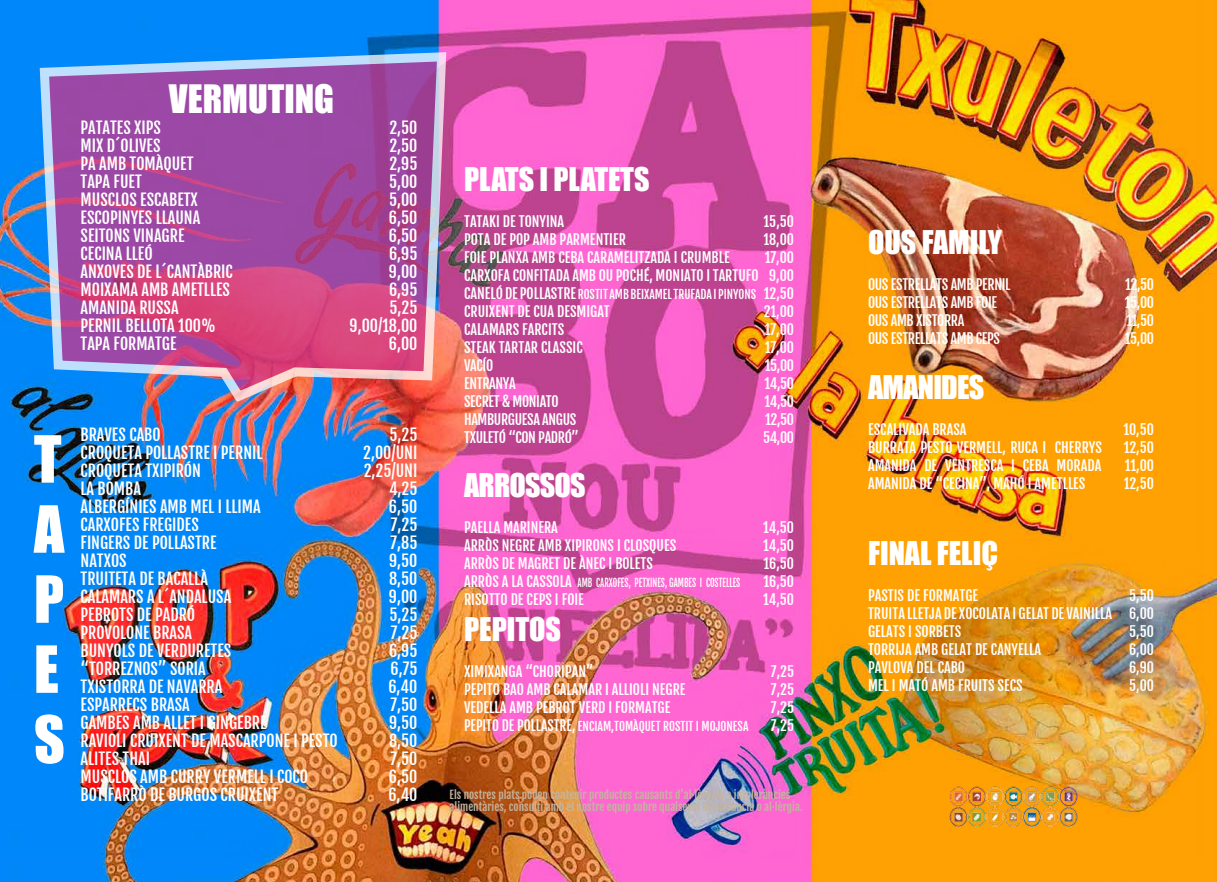
<style>
.page{position:relative;width:1217px;height:882px;background:#fff}
.page>*{position:absolute;margin:0;border:0;box-sizing:border-box;transform-origin:0 0}
.t1{font:60px/70px "Impact";color:#fff;text-align:justify}
.t2{font:36px "Impact";color:#fff}
.t3{font:30px "Impact";color:#fff}
.t4{font:30px "Impact";letter-spacing:-.025em;color:#fff}
.t5{font:16px "Fjalla One";color:#fff}
.t6{font:14px/18px "Fjalla One";color:#fff;text-align:justify}
.t7{font:14px "Fjalla One";letter-spacing:-.025em;color:#fff}
.t8{font:12px "Fjalla One";color:#fff;scale:.96 1}
.t9{font:12px "Fjalla One";color:#fff}
.t10{font:11px/12px "Fjalla One";color:#c4b59f}
.t11{font:11px "Fjalla One";color:#fff;scale:.8 1}
.s1{font-size:14px}
</style>
<div class="page">
<img style="left:0;top:0;width:1216px;height:882px">
<img style="left:942px;top:786px;width:141px;height:40px">
<svg style="left:35px;top:51px;width:412px;height:352px;background:#a159a4"></svg>
<h2 class="t2" style="left:169px;top:71px;width:167px">VERMUTING</h2>
<p class="t5" style="left:81px;top:118px;width:82px">PATATES XIPS</p>
<p class="t5" style="left:389px;top:118px;width:29px">2,50</p>
<p class="t5" style="left:81px;top:136px;width:81px">MIX D´OLIVES</p>
<p class="t5" style="left:389px;top:136px;width:29px">2,50</p>
<p class="t5" style="left:81px;top:154px;width:114px">PA AMB TOMÀQUET</p>
<p class="t5" style="left:389px;top:154px;width:29px">2,95</p>
<p class="t5" style="left:81px;top:172px;width:63px">TAPA FUET</p>
<p class="t5" style="left:389px;top:172px;width:30px">5,00</p>
<p class="t5" style="left:81px;top:190px;width:119px">MUSCLOS ESCABETX</p>
<p class="t5" style="left:389px;top:190px;width:30px">5,00</p>
<p class="t5" style="left:81px;top:208px;width:121px">ESCOPINYES LLAUNA</p>
<p class="t5" style="left:389px;top:208px;width:30px">6,50</p>
<p class="t5" style="left:81px;top:226px;width:105px">SEITONS VINAGRE</p>
<p class="t5" style="left:389px;top:226px;width:30px">6,50</p>
<p class="t5" style="left:81px;top:244px;width:74px">CECINA LLEÓ</p>
<p class="t5" style="left:389px;top:244px;width:30px">6,95</p>
<p class="t5" style="left:81px;top:262px;width:154px">ANXOVES DE L´CANTÀBRIC</p>
<p class="t5" style="left:389px;top:262px;width:30px">9,00</p>
<p class="t5" style="left:81px;top:280px;width:151px">MOIXAMA AMB AMETLLES</p>
<p class="t5" style="left:389px;top:280px;width:30px">6,95</p>
<p class="t5" style="left:81px;top:298px;width:99px">AMANIDA RUSSA</p>
<p class="t5" style="left:389px;top:298px;width:29px">5,25</p>
<p class="t5" style="left:81px;top:316px;width:137px">PERNIL BELLOTA 100%</p>
<p class="t5" style="left:349px;top:316px;width:69px">9,00/18,00</p>
<p class="t5" style="left:81px;top:334px;width:97px">TAPA FORMATGE</p>
<p class="t5" style="left:389px;top:334px;width:30px">6,00</p>
<h1 class="t1" style="left:34px;top:422px;width:33px">T A P E S</h1>
<p class="t5" style="left:81px;top:424px;width:81px">BRAVES CABO</p>
<p class="t5" style="left:389px;top:424px;width:29px">5,25</p>
<p class="t5" style="left:81px;top:442px;width:183px">CROQUETA POLLASTRE I PERNIL</p>
<p class="t5" style="left:363px;top:442px;width:56px">2,00/UNI</p>
<p class="t5" style="left:81px;top:460px;width:122px">CROQUETA TXIPIRÓN</p>
<p class="t5" style="left:364px;top:460px;width:55px">2,25/UNI</p>
<p class="t5" style="left:81px;top:478px;width:62px">LA BOMBA</p>
<p class="t5" style="left:389px;top:478px;width:30px">4,25</p>
<p class="t5" style="left:81px;top:496px;width:182px">ALBERGÍNIES AMB MEL I LLIMA</p>
<p class="t5" style="left:389px;top:496px;width:30px">6,50</p>
<p class="t5" style="left:81px;top:514px;width:120px">CARXOFES FREGIDES</p>
<p class="t5" style="left:391px;top:514px;width:28px">7,25</p>
<p class="t5" style="left:81px;top:532px;width:137px">FINGERS DE POLLASTRE</p>
<p class="t5" style="left:390px;top:532px;width:28px">7,85</p>
<p class="t5" style="left:81px;top:550px;width:48px">NATXOS</p>
<p class="t5" style="left:389px;top:550px;width:30px">9,50</p>
<p class="t5" style="left:81px;top:568px;width:129px">TRUITETA DE BACALLÀ</p>
<p class="t5" style="left:389px;top:568px;width:30px">8,50</p>
<p class="t5" style="left:81px;top:586px;width:152px">CALAMARS A L´ANDALUSA</p>
<p class="t5" style="left:389px;top:586px;width:30px">9,00</p>
<p class="t5" style="left:81px;top:604px;width:116px">PEBROTS DE PADRÓ</p>
<p class="t5" style="left:389px;top:604px;width:29px">5,25</p>
<p class="t5" style="left:81px;top:622px;width:113px">PROVOLONE BRASA</p>
<p class="t5" style="left:391px;top:622px;width:28px">7,25</p>
<p class="t5" style="left:81px;top:640px;width:152px">BUNYOLS DE VERDURETES</p>
<p class="t5" style="left:389px;top:640px;width:30px">6,95</p>
<p class="t5" style="left:81px;top:658px;width:127px">“TORREZNOS” SORIA</p>
<p class="t5" style="left:390px;top:658px;width:28px">6,75</p>
<p class="t5" style="left:81px;top:676px;width:143px">TXISTORRA DE NAVARRA</p>
<p class="t5" style="left:388px;top:676px;width:30px">6,40</p>
<p class="t5" style="left:81px;top:694px;width:111px">ESPARRECS BRASA</p>
<p class="t5" style="left:390px;top:694px;width:28px">7,50</p>
<p class="t5" style="left:81px;top:712px;width:187px">GAMBES AMB ALLET I GINGEBRE</p>
<p class="t5" style="left:389px;top:712px;width:30px">9,50</p>
<p class="t5" style="left:81px;top:730px;width:258px">RAVIOLI CRUIXENT DE MASCARPONE I PESTO</p>
<p class="t5" style="left:389px;top:730px;width:30px">8,50</p>
<p class="t5" style="left:81px;top:748px;width:71px">ALITES THAI</p>
<p class="t5" style="left:390px;top:748px;width:28px">7,50</p>
<p class="t5" style="left:81px;top:766px;width:229px">MUSCLOS AMB CURRY VERMELL I COCO</p>
<p class="t5" style="left:389px;top:766px;width:30px">6,50</p>
<p class="t5" style="left:81px;top:784px;width:199px">BOTIFARRÒ DE BURGOS CRUIXENT</p>
<p class="t5" style="left:388px;top:784px;width:30px">6,40</p>
<h3 class="t3" style="left:464px;top:156px;width:187px">PLATS I PLATETS</h3>
<p class="t6" style="left:464px;top:212px;width:102px">TATAKI DE TONYINA</p>
<p class="t6" style="left:763px;top:212px;width:32px">15,50</p>
<p class="t6" style="left:464px;top:230px;width:163px">POTA DE POP AMB PARMENTIER</p>
<p class="t6" style="left:763px;top:230px;width:32px">18,00</p>
<p class="t6" style="left:464px;top:248px;width:267px">FOIE PLANXA AMB CEBA CARAMELITZADA I CRUMBLE</p>
<p class="t6" style="left:464px;top:248px;width:331px;text-align:right">17,00<br>CARXOFA CONFITADA AMB OU POCHÉ, MONIATO I TARTUFO 9,00</p>
<p class="t8" style="left:464px;top:287px;width:345px"><span class="s1">CANELÓ DE POLLASTRE</span> ROSTIT AMB BEIXAMEL TRUFADA I PINYONS <span class="s1">12,50</span></p>
<p class="t6" style="left:464px;top:302px;width:147px">CRUIXENT DE CUA DESMIGAT</p>
<p class="t6" style="left:763px;top:302px;width:32px">21,00</p>
<p class="t6" style="left:464px;top:320px;width:102px">CALAMARS FARCITS</p>
<p class="t6" style="left:764px;top:320px;width:31px">17,00</p>
<p class="t6" style="left:464px;top:339px;width:120px">STEAK TARTAR CLASSIC</p>
<p class="t6" style="left:764px;top:339px;width:31px">17,00</p>
<p class="t6" style="left:464px;top:357px;width:31px">VACÍO</p>
<p class="t6" style="left:764px;top:357px;width:31px">15,00</p>
<p class="t7" style="left:464px;top:375px;width:53px">ENTRANYA</p>
<p class="t6" style="left:764px;top:375px;width:31px">14,50</p>
<p class="t7" style="left:464px;top:393px;width:96px">SECRET &amp; MONIATO</p>
<p class="t6" style="left:764px;top:393px;width:31px">14,50</p>
<p class="t7" style="left:464px;top:411px;width:114px">HAMBURGUESA ANGUS</p>
<p class="t6" style="left:765px;top:411px;width:30px">12,50</p>
<p class="t7" style="left:464px;top:429px;width:116px">TXULETÓ “CON PADRÓ”</p>
<p class="t6" style="left:763px;top:429px;width:32px">54,00</p>
<h3 class="t4" style="left:464px;top:462px;width:123px">ARROSSOS</h3>
<p class="t6" style="left:464px;top:518px;width:95px">PAELLA MARINERA</p>
<p class="t6" style="left:763px;top:518px;width:32px">14,50</p>
<p class="t6" style="left:464px;top:536px;width:214px">ARRÒS NEGRE AMB XIPIRONS I CLOSQUES</p>
<p class="t6" style="left:763px;top:536px;width:32px">14,50</p>
<p class="t6" style="left:464px;top:554px;width:190px">ARRÒS DE MAGRET DE ÀNEC I BOLETS</p>
<p class="t6" style="left:763px;top:554px;width:32px">16,50</p>
<p class="t11" style="left:464px;top:576px;width:347px"><span class="s1">ARRÒS A LA CASSOLA</span> AMB CARXOFES, PETXINES, GAMBES I COSTELLES</p>
<p class="t6" style="left:763px;top:572px;width:32px">16,50</p>
<p class="t6" style="left:464px;top:590px;width:121px">RISOTTO DE CEPS I FOIE</p>
<p class="t6" style="left:763px;top:590px;width:32px">14,50</p>
<h3 class="t3" style="left:464px;top:606px;width:98px">PEPITOS</h3>
<p class="t6" style="left:464px;top:662px;width:131px">XIMIXANGA “CHORIPAN”</p>
<p class="t6" style="left:770px;top:662px;width:25px">7,25</p>
<p class="t6" style="left:464px;top:680px;width:223px">PEPITO BAO AMB CALAMAR I ALLIOLI NEGRE</p>
<p class="t6" style="left:770px;top:680px;width:25px">7,25</p>
<p class="t6" style="left:464px;top:698px;width:208px">VEDELLA AMB PEBROT VERD I FORMATGE</p>
<p class="t6" style="left:770px;top:698px;width:25px">7,25</p>
<p class="t9" style="left:464px;top:719px;width:286px"><span class="s1">PEPITO DE POLLASTRE,</span> ENCIAM,TOMÀQUET ROSTIT I MOJONESA</p>
<p class="t6" style="left:770px;top:716px;width:25px">7,25</p>
<p class="t10" style="left:449px;top:788px;width:354px">Els nostres plats poden contenir productes causants d’al·lèrgies o intoleràncies alimentàries, consulti amb el nostre equip sobre qualsevol intolerància o al·lèrgia.</p>
<h3 class="t3" style="left:867px;top:219px;width:135px">OUS FAMILY</h3>
<p class="t7" style="left:867px;top:276px;width:144px">OUS ESTRELLATS AMB PERNIL</p>
<p class="t6" style="left:1124px;top:276px;width:30px">12,50</p>
<p class="t7" style="left:867px;top:294px;width:130px">OUS ESTRELLATS AMB FOIE</p>
<p class="t6" style="left:1124px;top:294px;width:31px">15,00</p>
<p class="t7" style="left:867px;top:312px;width:98px">OUS AMB XISTORRA</p>
<p class="t6" style="left:1125px;top:312px;width:29px">11,50</p>
<p class="t7" style="left:867px;top:330px;width:134px">OUS ESTRELLATS AMB CEPS</p>
<p class="t6" style="left:1124px;top:330px;width:31px">15,00</p>
<h3 class="t4" style="left:867px;top:363px;width:118px">AMANIDES</h3>
<p class="t6" style="left:867px;top:420px;width:100px">ESCALIVADA BRASA</p>
<p class="t6" style="left:1123px;top:420px;width:32px">10,50</p>
<p class="t6" style="left:867px;top:438px;width:235px">BURRATA PESTO VERMELL, RUCA I CHERRYS</p>
<p class="t6" style="left:1123px;top:438px;width:32px">12,50</p>
<p class="t6" style="left:867px;top:456px;width:235px">AMANIDA DE VENTRESCA I CEBA MORADA</p>
<p class="t6" style="left:1124px;top:456px;width:31px">11,00</p>
<p class="t6" style="left:867px;top:474px;width:219px">AMANIDA DE “CECINA”, MAHÓ I AMETLLES</p>
<p class="t6" style="left:1123px;top:474px;width:32px">12,50</p>
<h3 class="t3" style="left:867px;top:529px;width:131px">FINAL FELIÇ</h3>
<p class="t6" style="left:867px;top:586px;width:112px">PASTIS DE FORMATGE</p>
<p class="t6" style="left:867px;top:586px;width:287px;text-indent:261px">5,50<br>TRUITA LLETJA DE XOCOLATA I GELAT DE VAINILLA 6,00<br>GELATS I SORBETS</p>
<p class="t6" style="left:1128px;top:622px;width:26px">5,50</p>
<p class="t6" style="left:867px;top:640px;width:174px">TORRIJA AMB GELAT DE CANYELLA</p>
<p class="t6" style="left:1128px;top:640px;width:26px">6,00</p>
<p class="t6" style="left:867px;top:658px;width:98px">PAVLOVA DEL CABO</p>
<p class="t6" style="left:1128px;top:658px;width:26px">6,90</p>
<p class="t6" style="left:867px;top:676px;width:156px">MEL I MATÓ AMB FRUITS SECS</p>
<p class="t6" style="left:1128px;top:676px;width:26px">5,00</p>
</div>
